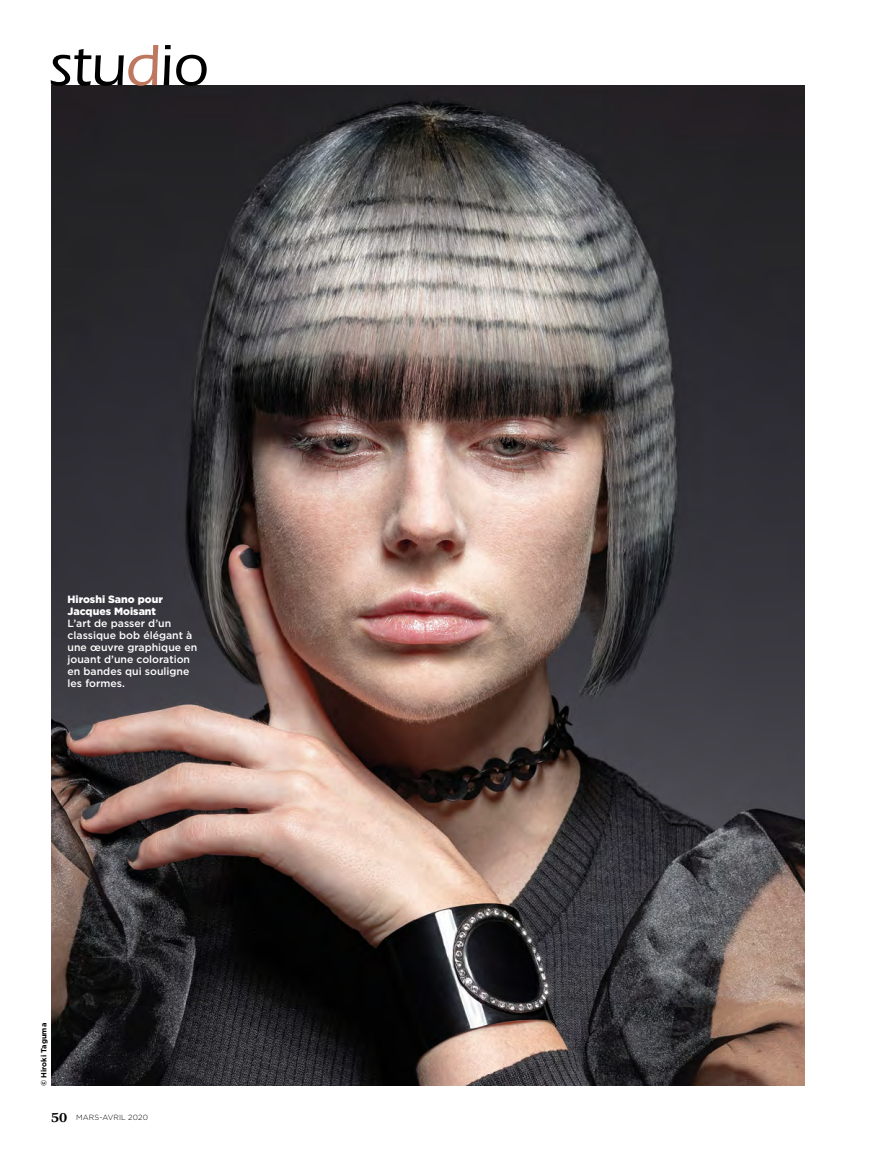
<style>
.page{position:relative;width:881px;height:1149px;background:#fff}
.page>*{position:absolute;margin:0;border:0;box-sizing:border-box;transform-origin:0 0}
.t1{font:500 60px "ITC Eras Std";letter-spacing:-.005em;color:#000}
.t2{font:500 10.5px/12px "Gotham";color:#fff}
.t3{font:900 10.5px/12px "Gotham";color:#fff}
.t4{font:300 7.5px "Gotham";letter-spacing:.02em;color:#000}
.t5{font:700 7.5px "Gotham";letter-spacing:.005em;color:#000}
.s1{color:#be7860}
.s2{font-family:"Res Publica";font-weight:700;font-size:13.5px}
</style>
<div class="page">
<img style="left:51px;top:85px;width:753px;height:999px">
<h1 class="t1" style="left:48px;top:32px;width:161px">stu<span class="s1">d</span>io</h1>
<p class="t3" style="left:68px;top:593px;width:97px">Hiroshi Sano pour<br>Jacques Moisant</p>
<p class="t2" style="left:68px;top:617px;width:131px">L’art de passer d’un classique bob élégant à une œuvre graphique en jouant d’une coloration en bandes qui souligne les formes.</p>
<p class="t5" style="left:39px;top:1085px;width:65px;rotate:-90deg">© Hiroki Taguma</p>
<p class="t4" style="left:51px;top:1112px;width:98px"><span class="s2">50</span> MARS-AVRIL 2020</p>
</div>
